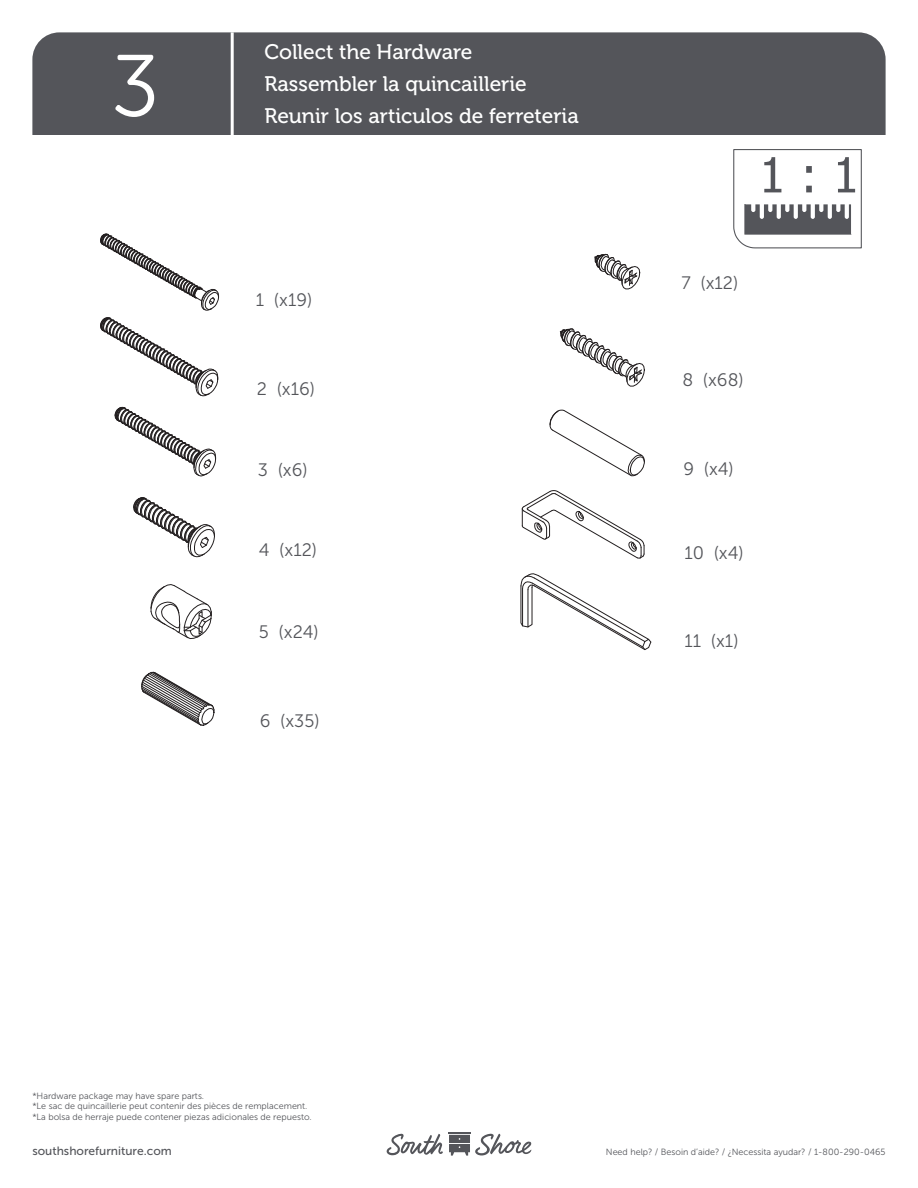
<style>
.page{position:relative;width:918px;height:1188px;background:#fff}
.page>*{position:absolute;margin:0;border:0;box-sizing:border-box;transform-origin:0 0}
.t1{font:87px "Museo Sans Rounded 300";color:#fff}
.t2{font:21px/32px "Museo 500";color:#fff}
.t3{font:18px "Museo Sans 300";color:#54555a}
.t4{font:12px "Museo Sans 500";color:#54555a}
.t5{font:9px/10.8px "Museo Sans 300";color:#54555a}
</style>
<div class="page">
<div style="left:32px;top:32px;width:854px;height:103px;background:#54555a"></div>
<hr style="left:231px;top:32px;width:3px;height:103px;background:#fff">
<svg style="left:386px;top:1133px;width:145px;height:23px"></svg>
<svg style="left:733px;top:149px;width:129px;height:100px"></svg>
<svg style="left:520px;top:573px;width:132px;height:77px"></svg>
<svg style="left:559px;top:328px;width:86px;height:59px"></svg>
<svg style="left:141px;top:671px;width:74px;height:55px"></svg>
<svg style="left:594px;top:254px;width:47px;height:36px"></svg>
<svg style="left:100px;top:233px;width:119px;height:78px"></svg>
<svg style="left:114px;top:407px;width:102px;height:70px"></svg>
<svg style="left:133px;top:497px;width:82px;height:61px"></svg>
<svg style="left:150px;top:584px;width:62px;height:55px"></svg>
<svg style="left:549px;top:409px;width:96px;height:68px"></svg>
<svg style="left:521px;top:490px;width:124px;height:69px"></svg>
<svg style="left:100px;top:317px;width:119px;height:80px"></svg>
<h1 class="t1" style="left:112px;top:39px;width:50px">3</h1>
<h2 class="t2" style="left:265px;top:36px;width:264px">Collect the Hardware<br>Rassembler la quincaillerie</h2>
<h2 class="t2" style="left:265px;top:100px;width:316px">Reunir los articulos de ferreteria</h2>
<p class="t3" style="left:256px;top:290px;width:58px">1 (x19)</p>
<p class="t3" style="left:257px;top:379px;width:60px">2 (x16)</p>
<p class="t3" style="left:258px;top:460px;width:51px">3 (x6)</p>
<p class="t3" style="left:259px;top:540px;width:60px">4 (x12)</p>
<p class="t3" style="left:259px;top:622px;width:61px">5 (x24)</p>
<p class="t3" style="left:260px;top:711px;width:61px">6 (x35)</p>
<p class="t3" style="left:681px;top:274px;width:58px">7 (x12)</p>
<p class="t3" style="left:682px;top:371px;width:63px">8 (x68)</p>
<p class="t3" style="left:683px;top:459px;width:52px">9 (x4)</p>
<p class="t3" style="left:684px;top:543px;width:61px">10 (x4)</p>
<p class="t3" style="left:684px;top:631px;width:56px">11 (x1)</p>
<p class="t5" style="left:32px;top:1090px;width:281px">*Hardware package may have spare parts.<br>*Le sac de quincaillerie peut contenir des pièces de remplacement. *La bolsa de herraje puede contener piezas adicionales de repuesto.</p>
<h3 class="t4" style="left:32px;top:1145px;width:141px">southshorefurniture.com</h3>
<p class="t5" style="left:606px;top:1147px;width:281px">Need help? / Besoin d’aide? / ¿Necessita ayudar? / 1-800-290-0465</p>
</div>
